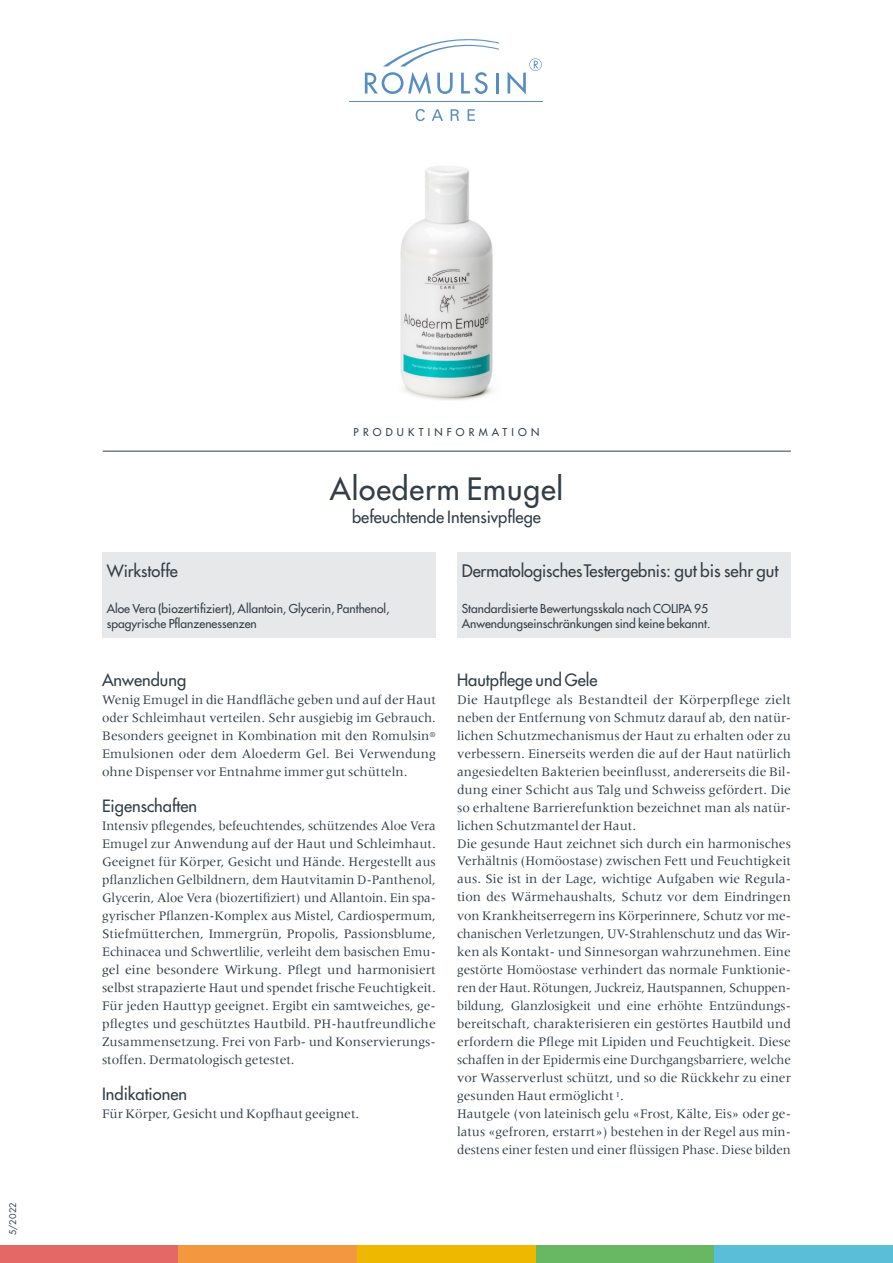
<style>
.page{position:relative;width:893px;height:1263px;background:#fff}
.page>*{position:absolute;margin:0;border:0;box-sizing:border-box;transform-origin:0 0}
.t1{font:30px "Futura";letter-spacing:.03em;color:#323e48}
.t2{font:16.8px "Futura";letter-spacing:-.005em;color:#323e48}
.t3{font:16.5px "Futura";color:#323e48}
.t4{font:13.5px/18px "Meridien";color:#323e48}
.t5{font:12px/15px "Futura";color:#323e48}
.t6{font:10.5px "Futura";letter-spacing:.4em;color:#323e48}
.t7{font:9px "Futura";color:#323e48}
.s1{font-size:17.25px}
</style>
<div class="page">
<div style="left:457px;top:553px;width:334px;height:85px;background:#e6e8e9"></div>
<div style="left:102px;top:553px;width:334px;height:85px;background:#e6e8e9"></div>
<hr style="left:103px;top:451px;width:688px;height:1px;background:#323e48">
<div style="left:0;top:1245px;width:179px;height:18px;background:#e46866"></div>
<div style="left:179px;top:1245px;width:178px;height:18px;background:#f49741"></div>
<div style="left:357px;top:1245px;width:179px;height:18px;background:#efb800"></div>
<div style="left:536px;top:1245px;width:178px;height:18px;background:#68b762"></div>
<div style="left:714px;top:1245px;width:179px;height:18px;background:#5abed9"></div>
<img style="left:400px;top:166px;width:93px;height:234px">
<svg style="left:416px;top:109px;width:59px;height:12px"></svg>
<hr style="left:350px;top:101px;width:193px;height:1px;background:#578ec2">
<svg style="left:365px;top:39px;width:134px;height:55px"></svg>
<svg style="left:508px;top:58px;width:34px;height:36px"></svg>
<p class="t7" style="left:7px;top:1235px;width:34px;rotate:-90deg">5/2022</p>
<p class="t6" style="left:354px;top:425px;width:187px">PRODUKTINFORMATION</p>
<h1 class="t1" style="left:330px;top:469px;width:235px">Aloederm Emugel</h1>
<p class="t3" style="left:352px;top:507px;width:190px">befeuchtende Intensivpflege</p>
<p class="t3" style="left:107px;top:561px;width:73px">Wirkstoffe</p>
<p class="t2" style="left:462px;top:560px;width:318px">Dermatologisches Testergebnis<span class="s1">: gut bis</span> sehr gut</p>
<p class="t5" style="left:107px;top:601px;width:284px">Aloe Vera (biozertifiziert), Allantoin, Glycerin, Panthenol, spagyrische Pflanzenessenzen</p>
<p class="t5" style="left:462px;top:601px;width:250px">Standardisierte Bewertungsskala nach COLIPA 95<br>Anwendungseinschränkungen sind keine bekannt.</p>
<p class="t3" style="left:102px;top:669px;width:86px">Anwendung</p>
<p class="t4" style="left:102px;top:690px;width:335px;text-align:justify">Wenig Emugel in die Handfläche geben und auf der Haut oder Schleimhaut verteilen. Sehr ausgiebig im Gebrauch.<br>Besonders geeignet in Kombination mit den Romulsin<sup>® </sup>Emulsionen oder dem Aloederm Gel. Bei Verwendung ohne Dispenser vor Entnahme immer gut schütteln.</p>
<p class="t3" style="left:102px;top:795px;width:97px">Eigenschaften</p>
<p class="t4" style="left:102px;top:816px;width:335px">Intensiv pflegendes, befeuchtendes, schützendes Aloe Vera Emugel zur Anwendung auf der Haut und Schleimhaut.<br>Geeignet für Körper, Gesicht und Hände. Hergestellt aus pflanzlichen Gelbildnern, dem Hautvitamin D-Panthenol, Glycerin, Aloe Vera (biozertifiziert) und Allantoin. Ein spa-- gyrischer Pflanzen-Komplex aus Mistel, Cardiospermum, Stiefmütterchen, Immergrün, Propolis, Passionsblume, Echinacea und Schwertlilie, verleiht dem basischen Emu&shy;gel eine besondere Wirkung. Pflegt und harmonisiert selbst strapazierte Haut und spendet frische Feuchtigkeit.<br>Für jeden Hauttyp geeignet. Ergibt ein samtweiches, ge&shy;pflegtes und geschütztes Hautbild. PH-hautfreundliche Zusammensetzung. Frei von Farb- und Konservierungs&shy;stoffen. Dermatologisch getestet.</p>
<p class="t3" style="left:102px;top:1083px;width:86px">Indikationen</p>
<p class="t4" style="left:102px;top:1104px;width:259px">Für Körper, Gesicht und Kopfhaut geeignet.</p>
<p class="t3" style="left:457px;top:669px;width:142px">Hautpflege und Gele</p>
<p class="t4" style="left:457px;top:690px;width:335px">Die Hautpflege als Bestandteil der Körperpflege zielt neben der Entfernung von Schmutz darauf ab, den natür&shy;lichen Schutzmechanismus der Haut zu erhalten oder zu verbessern. Einerseits werden die auf der Haut natürlich angesiedelten Bakterien beeinflusst, andererseits die Bil&shy;dung einer Schicht aus Talg und Schweiss gefördert. Die so erhaltene Barrierefunktion bezeichnet man als natür&shy;lichen Schutzmantel der Haut.<br>Die gesunde Haut zeichnet sich durch ein harmonisches Verhältnis (Homöostase) zwischen Fett und Feuchtigkeit aus. Sie ist in der Lage, wichtige Aufgaben wie Regula&shy;tion des Wärmehaushalts, Schutz vor dem Eindringen von Krankheitserregern ins Körperinnere, Schutz vor me&shy;chanischen Verletzungen, UV-Strahlenschutz und das Wir&shy;ken als Kontakt- und Sinnesorgan wahrzunehmen. Eine gestörte Homöostase verhindert das normale Funktionie&shy;ren der Haut. Rötungen, Juckreiz, Hautspannen, Schuppen-- bildung, Glanzlosigkeit und eine erhöhte Entzündungs-- bereitschaft, charakterisieren ein gestörtes Hautbild und erfordern die Pflege mit Lipiden und Feuchtigkeit. Diese schaffen in der Epidermis eine Durchgangsbarriere, welche vor Wasserverlust schützt, und so die Rückkehr zu einer gesunden Haut ermöglicht <sup>1</sup>.<br>Hautgele (von lateinisch gelu «Frost, Kälte, Eis» oder ge&shy;latus «gefroren, erstarrt») bestehen in der Regel aus min&shy;destens einer festen und einer flüssigen Phase. Diese bilden</p>
</div>
